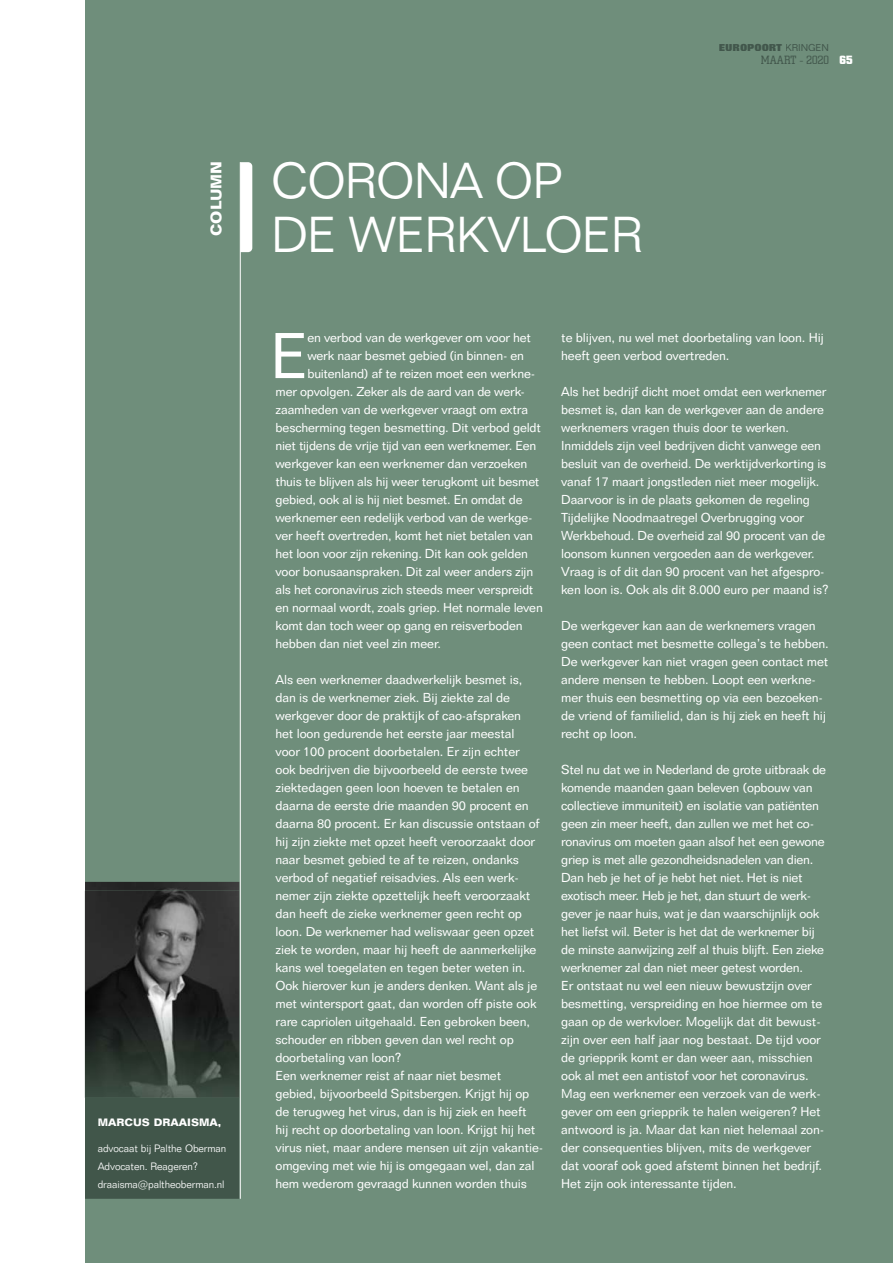
<style>
.page{position:relative;width:893px;height:1263px;background:#fff}
.page>*{position:absolute;margin:0;border:0;box-sizing:border-box;transform-origin:0 0}
.t1{font:63.15px "Folio BT";color:#fff}
.t2{font:300 49.5px/54px "Folio BT";letter-spacing:-.02em;color:#fff}
.t3{font:700 15px "Folio BT";color:#fff}
.t4{font:12.75px/18px "Folio BT";letter-spacing:-.01em;color:#fff}
.t5{font:300 12px "Square Slabserif 711 BT";letter-spacing:.01em;color:#42574c}
.t6{font:700 12px "Square Slabserif 711 BT";color:#fff}
.t7{font:300 10.5px/18px "Folio BT";letter-spacing:-.01em;color:#fff}
.t8{font:700 10.5px "Folio BT";color:#fff}
.t9{font:800 9.75px "Folio BT";letter-spacing:-.01em;color:#42574c}
.s1{font-weight:400}
</style>
<div class="page">
<div style="left:85px;top:0;width:808px;height:1263px;background:#6f8e7b"></div>
<div style="left:85px;top:1098px;width:154px;height:101px;background:#41564a"></div>
<svg style="left:241px;top:162px;width:11px;height:90px"></svg>
<img style="left:85px;top:891px;width:154px;height:207px">
<hr style="left:240px;top:162px;width:1px;height:1037px;background:#fff">
<p class="t3" style="left:211px;top:236px;width:76px;rotate:-90deg">COLUMN</p>
<p class="t8" style="left:98px;top:1119px;width:125px">MARCUS DRAAISMA,</p>
<p class="t7" style="left:98px;top:1140px;width:130px">advocaat bij Palthe Oberman<br>Advocaten. Reageren? draaisma@paltheoberman.nl</p>
<p class="t9" style="left:719px;top:41px;width:112px">EUROPOORT <span class="s1">KRINGEN</span></p>
<p class="t5" style="left:761px;top:56px;width:70px">MAART - 2020</p>
<p class="t6" style="left:839px;top:52px;width:15px">65</p>
<h2 class="t2" style="left:271px;top:158px;width:373px">CORONA OP<br>DE WERKVLOER</h2>
<h1 class="t1" style="left:270px;top:332px;width:40px">E</h1>
<p class="t4" style="left:307px;top:330px;width:225px">en verbod van de werkgever om voor het</p>
<p class="t4" style="left:307px;top:348px;width:218px">werk naar besmet gebied (in binnen- en</p>
<p class="t4" style="left:307px;top:366px;width:229px">buitenland) af te reizen moet een werkne-</p>
<p class="t4" style="left:275px;top:384px;width:251px">mer opvolgen. Zeker als de aard van de werk-</p>
<p class="t4" style="left:275px;top:402px;width:254px">zaamheden van de werkgever vraagt om extra</p>
<p class="t4" style="left:275px;top:420px;width:267px">bescherming tegen besmetting. Dit verbod geldt</p>
<p class="t4" style="left:275px;top:438px;width:262px">niet tijdens de vrije tijd van een werknemer. Een</p>
<p class="t4" style="left:275px;top:456px;width:253px">werkgever kan een werknemer dan verzoeken</p>
<p class="t4" style="left:275px;top:474px;width:265px">thuis te blijven als hij weer terugkomt uit besmet</p>
<p class="t4" style="left:275px;top:492px;width:249px">gebied, ook al is hij niet besmet. En omdat de</p>
<p class="t4" style="left:275px;top:510px;width:259px">werknemer een redelijk verbod van de werkge-</p>
<p class="t4" style="left:275px;top:528px;width:259px">ver heeft overtreden, komt het niet betalen van</p>
<p class="t4" style="left:275px;top:546px;width:254px">het loon voor zijn rekening. Dit kan ook gelden</p>
<p class="t4" style="left:275px;top:564px;width:259px">voor bonusaanspraken. Dit zal weer anders zijn</p>
<p class="t4" style="left:275px;top:582px;width:259px">als het coronavirus zich steeds meer verspreidt</p>
<p class="t4" style="left:275px;top:600px;width:269px">en normaal wordt, zoals griep. Het normale leven</p>
<p class="t4" style="left:275px;top:618px;width:249px">komt dan toch weer op gang en reisverboden</p>
<p class="t4" style="left:275px;top:636px;width:167px">hebben dan niet veel zin meer.</p>
<p class="t4" style="left:275px;top:671px;width:269px">Als een werknemer daadwerkelijk besmet is, dan is de werknemer ziek. Bij ziekte zal de werkgever door de praktijk of cao-afspraken<br>het loon gedurende het eerste jaar meestal<br>voor 100 procent doorbetalen. Er zijn echter<br>ook bedrijven die bijvoorbeeld de eerste twee ziektedagen geen loon hoeven te betalen en daarna de eerste drie maanden 90 procent en daarna 80 procent. Er kan discussie ontstaan of hij zijn ziekte met opzet heeft veroorzaakt door naar besmet gebied te af te reizen, ondanks verbod of negatief reisadvies. Als een werk&shy;nemer zijn ziekte opzettelijk heeft veroorzaakt dan heeft de zieke werknemer geen recht op loon. De werknemer had weliswaar geen opzet ziek te worden, maar hij heeft de aanmerkelijke kans wel toegelaten en tegen beter weten in.<br>Ook hierover kun je anders denken. Want als je met wintersport gaat, dan worden off piste ook rare capriolen uitgehaald. Een gebroken been, schouder en ribben geven dan wel recht op doorbetaling van loon?<br>Een werknemer reist af naar niet besmet gebied, bijvoorbeeld Spitsbergen. Krijgt hij op de terugweg het virus, dan is hij ziek en heeft<br>hij recht op doorbetaling van loon. Krijgt hij het virus niet, maar andere mensen uit zijn vakantie&shy;omgeving met wie hij is omgegaan wel, dan zal hem wederom gevraagd kunnen worden thuis</p>
<p class="t4" style="left:561px;top:330px;width:264px">te blijven, nu wel met doorbetaling van loon. Hij heeft geen verbod overtreden.</p>
<p class="t4" style="left:561px;top:384px;width:269px">Als het bedrijf dicht moet omdat een werknemer besmet is, dan kan de werkgever aan de andere werknemers vragen thuis door te werken.<br>Inmiddels zijn veel bedrijven dicht vanwege een besluit van de overheid. De werktijdverkorting is vanaf 17 maart jongstleden niet meer mogelijk.<br>Daarvoor is in de plaats gekomen de regeling Tijdelijke Noodmaatregel Overbrugging voor Werkbehoud. De overheid zal 90 procent van de loonsom kunnen vergoeden aan de werkgever.<br>Vraag is of dit dan 90 procent van het afgespro&shy;ken loon is. Ook als dit 8.000 euro per maand is?</p>
<p class="t4" style="left:561px;top:617px;width:269px">De werkgever kan aan de werknemers vragen geen contact met besmette collega’s te hebben.<br>De werkgever kan niet vragen geen contact met andere mensen te hebben. Loopt een werkne&shy;mer thuis een besmetting op via een bezoeken&shy;de vriend of familielid, dan is hij ziek en heeft hij recht op loon.</p>
<p class="t4" style="left:561px;top:761px;width:266px">Stel nu dat we in Nederland de grote uitbraak de komende maanden gaan beleven (opbouw van collectieve immuniteit) en isolatie van patiënten geen zin meer heeft, dan zullen we met het co&shy;ronavirus om moeten gaan alsof het een gewone griep is met alle gezondheidsnadelen van dien.<br>Dan heb je het of je hebt het niet. Het is niet exotisch meer. Heb je het, dan stuurt de werk&shy;gever je naar huis, wat je dan waarschijnlijk ook het liefst wil. Beter is het dat de werknemer bij de minste aanwijzing zelf al thuis blijft. Een zieke werknemer zal dan niet meer getest worden.<br>Er ontstaat nu wel een nieuw bewustzijn over besmetting, verspreiding en hoe hiermee om te gaan op de werkvloer. Mogelijk dat dit bewust&shy;zijn over een half jaar nog bestaat. De tijd voor de griepprik komt er dan weer aan, misschien ook al met een antistof voor het coronavirus.<br>Mag een werknemer een verzoek van de werk&shy;gever om een griepprik te halen weigeren? Het antwoord is ja. Maar dat kan niet helemaal zon&shy;der consequenties blijven, mits de werkgever dat vooraf ook goed afstemt binnen het bedrijf.<br>Het zijn ook interessante tijden.</p>
</div>
